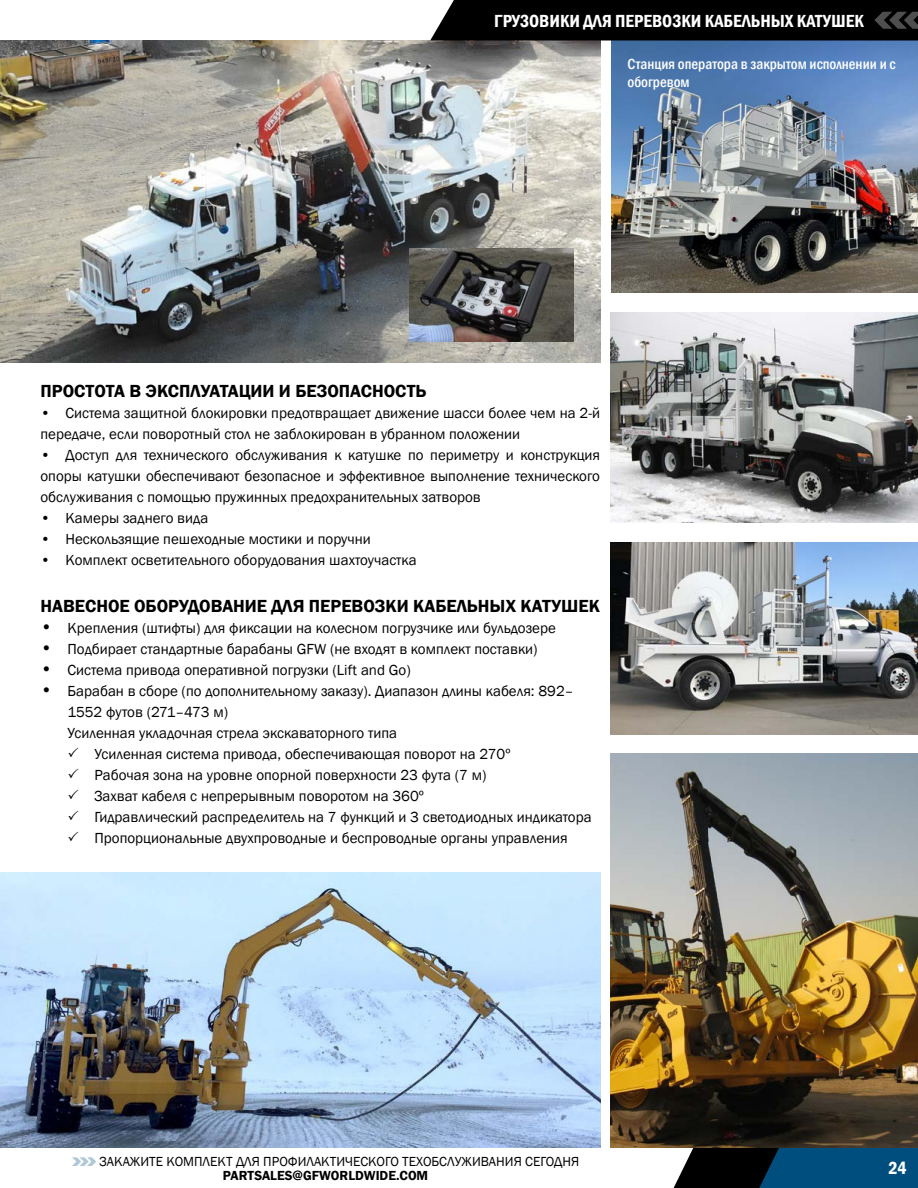
<style>
.page{position:relative;width:918px;height:1188px;background:#fff}
.page>*{position:absolute;margin:0;border:0;box-sizing:border-box;transform-origin:0 0}
.t1{font:600 18px "Franklin Gothic";color:#000}
.t2{font:600 condensed 18px "Franklin Gothic";color:#fff}
.t3{font:15px/21px "Franklin Gothic";color:#000}
.t4{font:500 condensed 15px/18px "Franklin Gothic";color:#fff}
.t5{font:13.5px "Franklin Gothic";color:#000}
.t6{font:600 13.5px "Franklin Gothic";color:#000}
.s1{font-size:18px}
</style>
<div class="page">
<img style="left:611px;top:40px;width:307px;height:253px">
<img style="left:0;top:40px;width:600px;height:323px">
<svg style="left:674px;top:1148px;width:244px;height:40px"></svg>
<img style="left:610px;top:313px;width:308px;height:210px">
<img style="left:610px;top:542px;width:308px;height:192px">
<img style="left:409px;top:248px;width:164px;height:94px">
<img style="left:0;top:873px;width:600px;height:275px">
<img style="left:610px;top:754px;width:308px;height:394px">
<svg style="left:72px;top:1157px;width:24px;height:9px"></svg>
<div style="left:430px;top:0;width:488px;height:40px;background:#000"></div>
<p class="t2" style="left:494px;top:9px;width:371px">ГРУЗОВИКИ ДЛЯ ПЕРЕВОЗКИ КАБЕЛЬНЫХ КАТУШЕК</p>
<p class="t4" style="left:627px;top:55px;width:270px">Станция оператора в закрытом исполнении и с обогревом</p>
<p class="t1" style="left:40px;top:380px;width:387px">ПРОСТОТА В ЭКСПЛУАТАЦИИ И БЕЗОПАСНОСТЬ</p>
<p class="t3" style="left:40px;top:403px;width:561px">• Система защитной блокировки предотвращает движение шасси более чем на 2-й передаче, если поворотный стол не заблокирован в убранном положении</p>
<p class="t3" style="left:40px;top:445px;width:561px;text-align:justify">• Доступ для технического обслуживания к катушке по периметру и конструкция опоры катушки обеспечивают безопасное и эффективное выполнение технического обслуживания с помощью пружинных предохранительных затворов</p>
<p class="t3" style="left:40px;top:508px;width:169px">• Камеры заднего вида</p>
<p class="t3" style="left:40px;top:529px;width:332px">• Нескользящие пешеходные мостики и поручни</p>
<p class="t3" style="left:40px;top:550px;width:378px">• Комплект осветительного оборудования шахтоучастка</p>
<p class="t1" style="left:40px;top:595px;width:561px">НАВЕСНОЕ ОБОРУДОВАНИЕ ДЛЯ ПЕРЕВОЗКИ КАБЕЛЬНЫХ КАТУШЕК</p>
<p class="t3" style="left:40px;top:618px;width:517px"><span class="s1">•</span> Крепления (штифты) для фиксации на колесном погрузчике или бульдозере</p>
<p class="t3" style="left:40px;top:639px;width:498px"><span class="s1">•</span> Подбирает стандартные барабаны GFW (не входят в комплект поставки)</p>
<p class="t3" style="left:40px;top:660px;width:372px"><span class="s1">•</span> Система привода оперативной погрузки (Lift and Go)</p>
<p class="t3" style="left:68px;top:681px;width:508px;text-indent:-27px"><span class="s1">•</span> Барабан в сборе (по дополнительному заказу). Диапазон длины кабеля: 892–<br>1552 футов (271–473 м)</p>
<p class="t3" style="left:68px;top:723px;width:331px">Усиленная укладочная стрела экскаваторного типа</p>
<p class="t3" style="left:94px;top:744px;width:418px">Усиленная система привода, обеспечивающая поворот на 270º</p>
<p class="t3" style="left:94px;top:765px;width:393px">Рабочая зона на уровне опорной поверхности 23 фута (7 м)</p>
<p class="t3" style="left:94px;top:786px;width:331px">Захват кабеля с непрерывным поворотом на 360º</p>
<p class="t3" style="left:94px;top:807px;width:499px">Гидравлический распределитель на 7 функций и 3 светодиодных индикатора</p>
<p class="t3" style="left:94px;top:828px;width:475px">Пропорциональные двухпроводные и беспроводные органы управления</p>
<p class="t5" style="left:100px;top:1153px;width:481px">ЗАКАЖИТЕ КОМПЛЕКТ ДЛЯ ПРОФИЛАКТИЧЕСКОГО ТЕХОБСЛУЖИВАНИЯ СЕГОДНЯ</p>
<p class="t6" style="left:223px;top:1167px;width:207px">PARTSALES@GFWORLDWIDE.COM</p>
<p class="t2" style="left:889px;top:1156px;width:20px">24</p>
</div>
